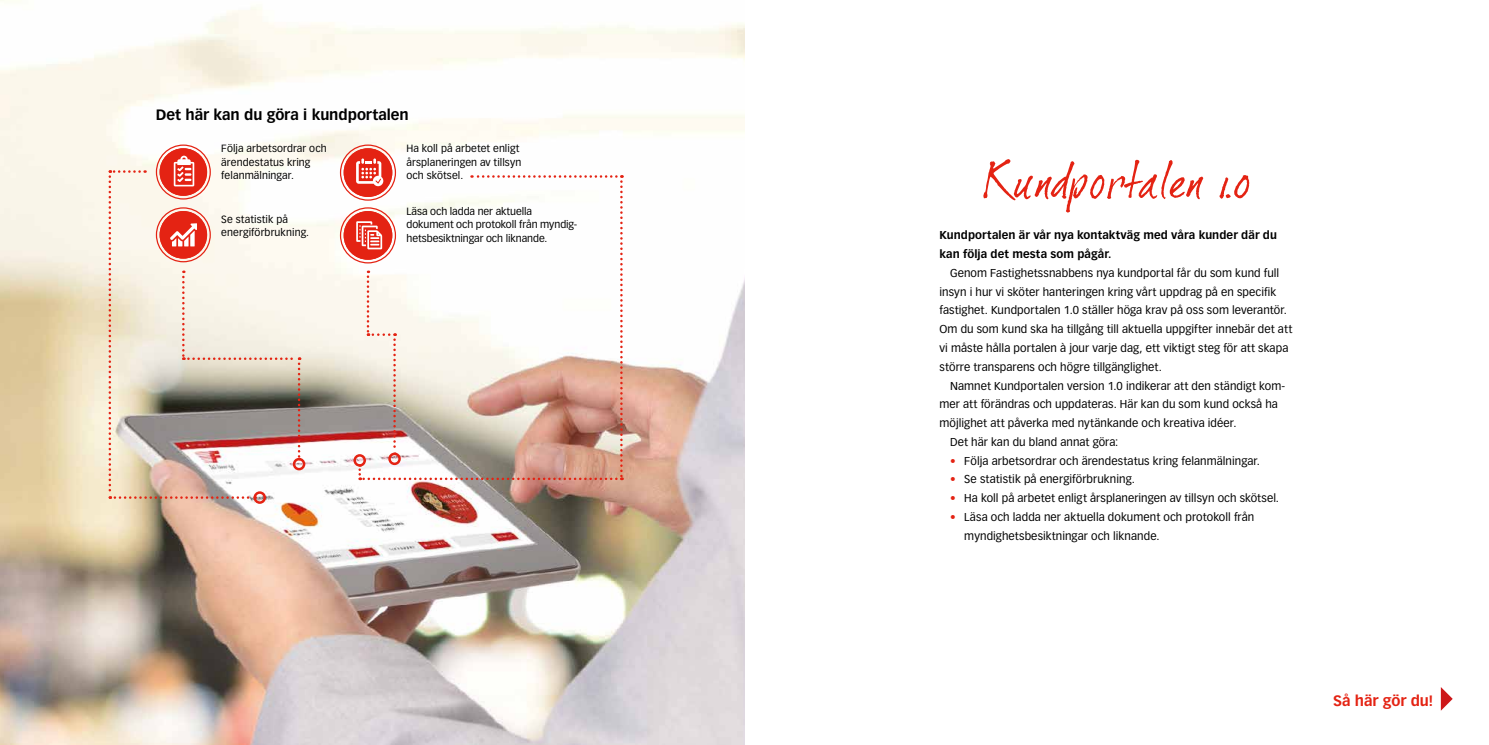
<style>
.page{position:relative;width:1489px;height:745px;background:#fff}
.page>*{position:absolute;margin:0;border:0;box-sizing:border-box;transform-origin:0 0}
.t1{font:50px "Dear Joe 2";color:#e42313}
.t2{font:700 14.75px "Vectora LT Std";letter-spacing:-.005em;color:#000}
.t3{font:700 14.75px "Vectora LT Std";letter-spacing:-.005em;color:#e42313}
.t4{font:11.25px/18.8px "Vectora LT Std";letter-spacing:.005em;color:#000}
.t5{font:700 11.25px/18.8px "Vectora LT Std";letter-spacing:.005em;color:#000}
.t6{font:10.38px/13.2px "Vectora LT Std";letter-spacing:.005em;color:#000}
.s1{color:#e42313}
</style>
<div class="page">
<img style="left:0;top:0;width:744px;height:744px">
<div style="left:343px;top:148px;width:49px;height:49px;background:#e42313;border-radius:50%"></div>
<div style="left:343px;top:148px;width:49px;height:49px;border:4px solid #e42313;border-radius:50%"></div>
<div style="left:160px;top:148px;width:47px;height:48px;background:#e42313;border-radius:50%"></div>
<div style="left:160px;top:148px;width:47px;height:48px;border:4px solid #e42313;border-radius:50%"></div>
<div style="left:343px;top:211px;width:49px;height:48px;background:#e42313;border-radius:50%"></div>
<div style="left:343px;top:211px;width:49px;height:48px;border:4px solid #e42313;border-radius:50%"></div>
<div style="left:253px;top:491px;width:13px;height:12px;border:2px solid #e42313;border-radius:50%"></div>
<svg style="left:109px;top:155px;width:191px;height:343px"></svg>
<div style="left:293px;top:457px;width:12px;height:13px;border:2px solid #e42313;border-radius:50%"></div>
<div style="left:353px;top:454px;width:13px;height:12px;border:2px solid #e42313;border-radius:50%"></div>
<svg style="left:356px;top:158px;width:266px;height:322px"></svg>
<svg style="left:1440px;top:687px;width:12px;height:23px"></svg>
<h2 class="t2" style="left:156px;top:106px;width:254px">Det här kan du göra i kundportalen</h2>
<p class="t6" style="left:221px;top:142px;width:107px">Följa arbetsordrar och ärendestatus kring felanmälningar.</p>
<p class="t6" style="left:221px;top:212px;width:89px">Se statistik på energiförbrukning.</p>
<p class="t6" style="left:406px;top:142px;width:116px">Ha koll på arbetet enligt årsplaneringen av tillsyn och skötsel.</p>
<p class="t6" style="left:406px;top:205px;width:172px">Läsa och ladda ner aktuella dokument och protokoll från myndig&shy;hetsbesiktningar och liknande.</p>
<h1 class="t1" style="left:982px;top:151px;width:269px">Kundportalen 1.0</h1>
<p class="t5" style="left:939px;top:226px;width:339px">Kundportalen är vår nya kontaktväg med våra kunder där du kan följa det mesta som pågår.</p>
<p class="t4" style="left:939px;top:263px;width:354px;text-indent:11px">Genom Fastighetssnabbens nya kundportal får du som kund full insyn i hur vi sköter hanteringen kring vårt uppdrag på en specifik fastighet. Kundportalen 1.0 ställer höga krav på oss som leverantör.<br>Om du som kund ska ha tillgång till aktuella uppgifter innebär det att vi måste hålla portalen à jour varje dag, ett viktigt steg för att skapa större transparens och högre tillgänglighet.</p>
<p class="t4" style="left:950px;top:376px;width:337px">Namnet Kundportalen version 1.0 indikerar att den ständigt kom-</p>
<p class="t4" style="left:939px;top:395px;width:340px">mer att förändras och uppdateras. Här kan du som kund också ha</p>
<p class="t4" style="left:939px;top:413px;width:298px">möjlighet att påverka med nytänkande och kreativa idéer.</p>
<p class="t4" style="left:950px;top:432px;width:170px">Det här kan du bland annat göra:</p>
<p class="t4" style="left:950px;top:451px;width:311px"><span class="s1">•</span> Följa arbetsordrar och ärendestatus kring felanmälningar.</p>
<p class="t4" style="left:950px;top:470px;width:186px"><span class="s1">•</span> Se statistik på energiförbrukning.</p>
<p class="t4" style="left:950px;top:488px;width:330px"><span class="s1">•</span> Ha koll på arbetet enligt årsplaneringen av tillsyn och skötsel.</p>
<p class="t4" style="left:964px;top:507px;width:291px;text-indent:-14px"><span class="s1">•</span> Läsa och ladda ner aktuella dokument och protokoll från myndighetsbesiktningar och liknande.</p>
<h2 class="t3" style="left:1332px;top:691px;width:102px">Så här gör du!</h2>
</div>
